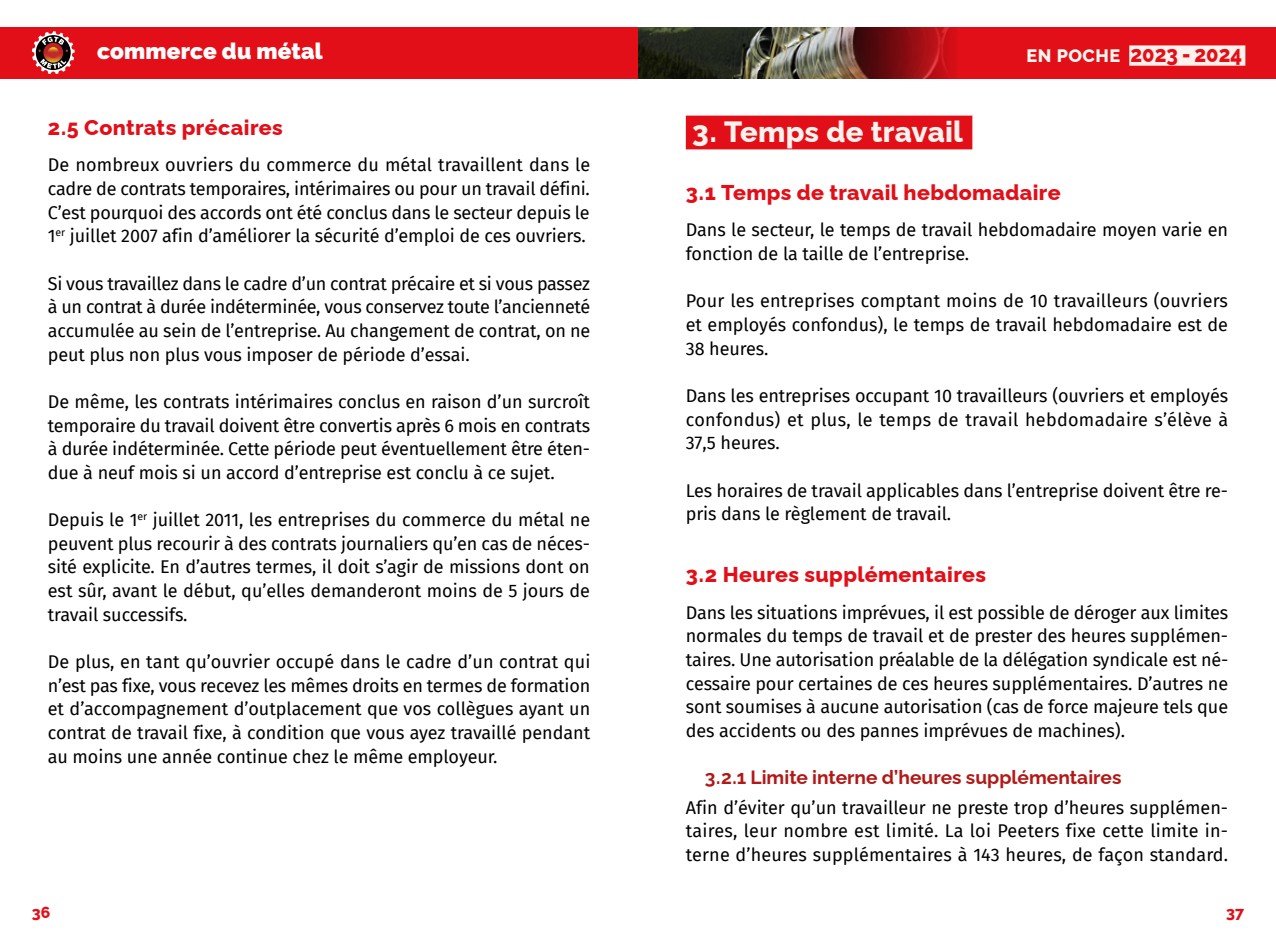
<style>
.page{position:relative;width:1276px;height:948px;background:#fff}
.page>*{position:absolute;margin:0;border:0;box-sizing:border-box;transform-origin:0 0}
.t1{font:800 29.25px "Raleway";letter-spacing:.005em;color:#fef2ed}
.t2{font:800 22.72px "Raleway";color:#e30f18;scale:.89 1}
.t3{font:900 22.5px "Raleway";letter-spacing:.01em;color:#fff}
.t4{font:800 21.38px "Raleway";letter-spacing:.02em;color:#e30f18}
.t5{font:700 19.12px "Raleway";color:#b21816}
.t6{font:18px/23.6px "Fira Sans";letter-spacing:-.005em;color:#000;text-align:justify}
.t7{font:800 15.75px "Raleway";color:#e30f18}
.s1{font-size:18px;color:#fbf8f2}
</style>
<div class="page">
<div style="left:957px;top:27px;width:319px;height:51px;background:#e30f18"></div>
<div style="left:0;top:27px;width:638px;height:51px;background:#e30f18"></div>
<img style="left:638px;top:27px;width:319px;height:51px">
<div style="left:1129px;top:45px;width:116px;height:21px;background:#fef2ed"></div>
<svg style="left:32px;top:31px;width:43px;height:43px"></svg>
<div style="left:686px;top:116px;width:286px;height:33px;background:#e30f18"></div>
<p class="t3" style="left:97px;top:38px;width:227px">commerce du métal</p>
<p class="t2" style="left:1026px;top:36px;width:244px"><span class="s1">EN POCHE</span> 2023 - 2024</p>
<p class="t4" style="left:48px;top:110px;width:236px">2.5 Contrats précaires</p>
<p class="t6" style="left:48px;top:153px;width:544px">De nombreux ouvriers du commerce du métal travaillent dans le cadre de contrats temporaires, intérimaires ou pour un travail défini.<br>C’est pourquoi des accords ont été conclus dans le secteur depuis le 1<sup>er</sup> juillet 2007 afin d’améliorer la sécurité d’emploi de ces ouvriers.</p>
<p class="t6" style="left:48px;top:271px;width:544px">Si vous travaillez dans le cadre d’un contrat précaire et si vous passez à un contrat à durée indéterminée, vous conservez toute l’ancienneté accumulée au sein de l’entreprise. Au changement de contrat, on ne peut plus non plus vous imposer de période d’essai.</p>
<p class="t6" style="left:48px;top:389px;width:544px">De même, les contrats intérimaires conclus en raison d’un surcroît temporaire du travail doivent être convertis après 6 mois en contrats à durée indéterminée. Cette période peut éventuellement être éten&shy;due à neuf mois si un accord d’entreprise est conclu à ce sujet.</p>
<p class="t6" style="left:48px;top:507px;width:544px">Depuis le 1<sup>er</sup> juillet 2011, les entreprises du commerce du métal ne peuvent plus recourir à des contrats journaliers qu’en cas de néces&shy;sité explicite. En d’autres termes, il doit s’agir de missions dont on est sûr, avant le début, qu’elles demanderont moins de 5 jours de travail successifs.</p>
<p class="t6" style="left:48px;top:649px;width:544px">De plus, en tant qu’ouvrier occupé dans le cadre d’un contrat qui n’est pas fixe, vous recevez les mêmes droits en termes de formation et d’accompagnement d’outplacement que vos collègues ayant un contrat de travail fixe, à condition que vous ayez travaillé pendant au moins une année continue chez le même employeur.</p>
<h1 class="t1" style="left:692px;top:109px;width:272px">3. Temps de travail</h1>
<p class="t4" style="left:686px;top:175px;width:376px">3.1 Temps de travail hebdomadaire</p>
<p class="t6" style="left:686px;top:218px;width:543px">Dans le secteur, le temps de travail hebdomadaire moyen varie en fonction de la taille de l’entreprise.</p>
<p class="t6" style="left:686px;top:289px;width:544px">Pour les entreprises comptant moins de 10 travailleurs (ouvriers et employés confondus), le temps de travail hebdomadaire est de 38 heures.</p>
<p class="t6" style="left:686px;top:383px;width:544px">Dans les entreprises occupant 10 travailleurs (ouvriers et employés confondus) et plus, le temps de travail hebdomadaire s’élève à 37,5 heures.</p>
<p class="t6" style="left:686px;top:477px;width:544px">Les horaires de travail applicables dans l’entreprise doivent être re&shy;pris dans le règlement de travail.</p>
<p class="t4" style="left:686px;top:557px;width:302px">3.2 Heures supplémentaires</p>
<p class="t6" style="left:686px;top:600px;width:544px">Dans les situations imprévues, il est possible de déroger aux limites normales du temps de travail et de prester des heures supplémen&shy;taires. Une autorisation préalable de la délégation syndicale est né&shy;cessaire pour certaines de ces heures supplémentaires. D’autres ne sont soumises à aucune autorisation (cas de force majeure tels que des accidents ou des pannes imprévues de machines).</p>
<p class="t5" style="left:705px;top:761px;width:418px">3.2.1 Limite interne d’heures supplémentaires</p>
<p class="t6" style="left:686px;top:794px;width:544px">Afin d’éviter qu’un travailleur ne preste trop d’heures supplémen&shy;taires, leur nombre est limité. La loi Peeters fixe cette limite in&shy;terne d’heures supplémentaires à 143 heures, de façon standard.</p>
<p class="t7" style="left:32px;top:899px;width:20px">36</p>
<p class="t7" style="left:1226px;top:899px;width:19px">37</p>
</div>
